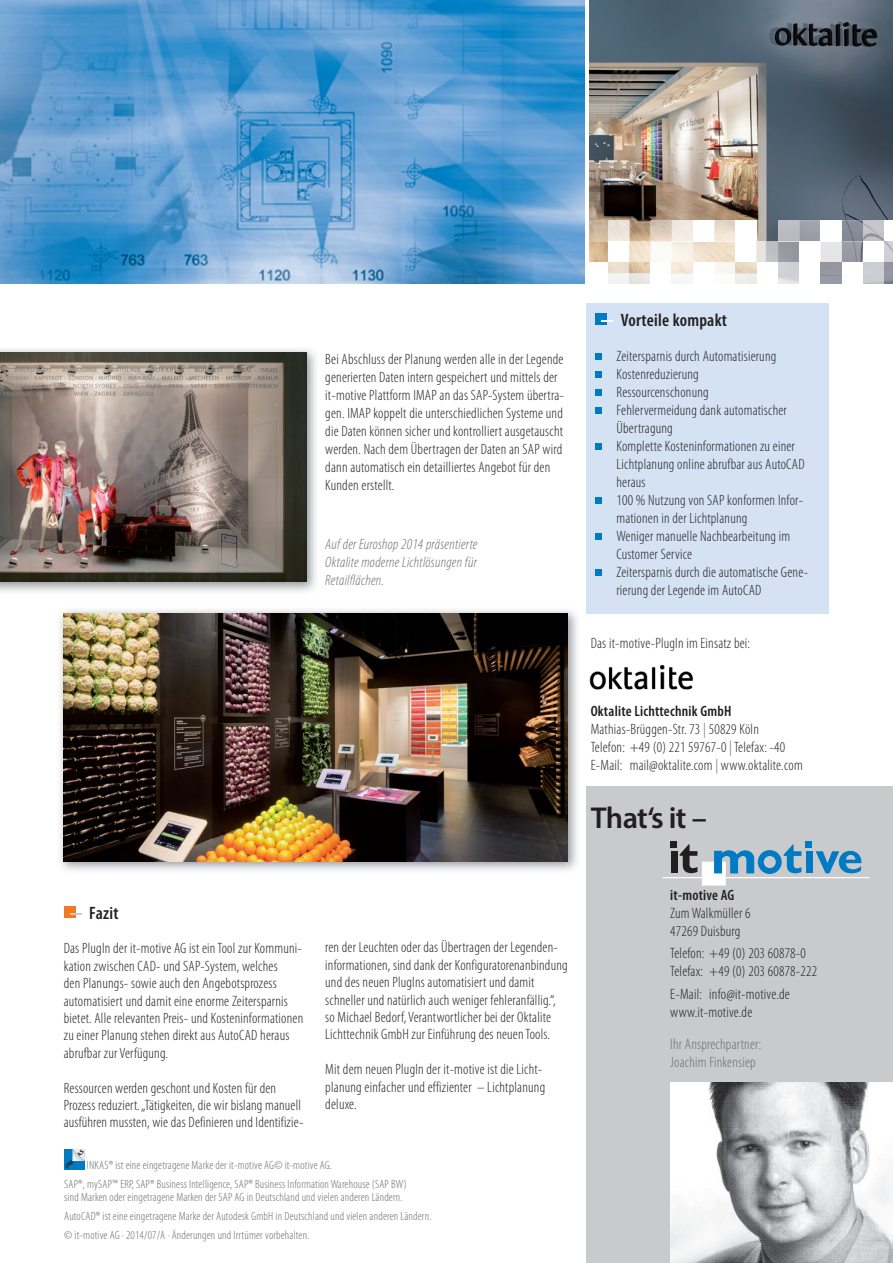
<style>
.page{position:relative;width:893px;height:1263px;background:#fff}
.page>*{position:absolute;margin:0;border:0;box-sizing:border-box;transform-origin:0 0}
.t1{font:600 30.3px "Myriad Pro";letter-spacing:-.025em;color:#231f20}
.t2{font:600 condensed 18px "Myriad Pro";letter-spacing:.015em;color:#231f20}
.t3{font:300 condensed 15px/18px "Myriad Pro";letter-spacing:.015em;color:#231f20}
.t4{font:italic 300 condensed 15px/18px "Myriad Pro";letter-spacing:.015em;color:#6c6d70;text-align:justify}
.t5{font:300 condensed 15px/18px "Myriad Pro";letter-spacing:.015em;color:#6c6d70}
.t6{font:600 condensed 15px "Myriad Pro";letter-spacing:.015em;color:#231f20}
.t7{font:300 condensed 12px/18.6px "Myriad Pro";letter-spacing:.015em;color:#6c6d70}
.s1{font-weight:600}
.s2{color:#6c6d70}
</style>
<div class="page">
<img style="left:589px;top:0;width:304px;height:262px">
<img style="left:0;top:0;width:585px;height:284px">
<img style="left:589px;top:220px;width:40px;height:22px">
<div style="left:608px;top:242px;width:21px;height:21px;background:#fff"></div>
<img style="left:608px;top:263px;width:42px;height:21px">
<img style="left:651px;top:220px;width:42px;height:22px">
<div style="left:693px;top:220px;width:21px;height:22px;background:#fff"></div>
<img style="left:714px;top:220px;width:22px;height:22px">
<div style="left:736px;top:220px;width:21px;height:22px;background:#fff"></div>
<img style="left:629px;top:242px;width:107px;height:21px">
<svg style="left:651px;top:242px;width:42px;height:1px"></svg>
<svg style="left:714px;top:242px;width:22px;height:1px"></svg>
<div style="left:736px;top:242px;width:21px;height:21px;background:#fff"></div>
<img style="left:757px;top:242px;width:42px;height:21px">
<img style="left:714px;top:263px;width:43px;height:21px">
<img style="left:778px;top:220px;width:43px;height:22px">
<div style="left:821px;top:220px;width:21px;height:22px;background:#fff"></div>
<img style="left:842px;top:220px;width:42px;height:22px">
<div style="left:884px;top:220px;width:9px;height:22px;background:#fff"></div>
<svg style="left:778px;top:242px;width:21px;height:1px"></svg>
<div style="left:799px;top:242px;width:22px;height:21px;background:#fff"></div>
<img style="left:821px;top:242px;width:42px;height:21px">
<svg style="left:842px;top:242px;width:21px;height:1px"></svg>
<div style="left:863px;top:242px;width:21px;height:21px;background:#fff"></div>
<img style="left:884px;top:242px;width:9px;height:42px">
<div style="left:64px;top:1149px;width:21px;height:20px;background:#007ac2"></div>
<div style="left:64px;top:906px;width:12px;height:12px;background:#f47921"></div>
<svg style="left:70px;top:913px;width:11px;height:2px"></svg>
<div style="left:587px;top:303px;width:242px;height:310px;background:#d4e2f3"></div>
<div style="left:595px;top:313px;width:12px;height:12px;background:#007ac2"></div>
<svg style="left:601px;top:321px;width:12px;height:1px"></svg>
<div style="left:595px;top:353px;width:7px;height:7px;background:#007ac2"></div>
<div style="left:595px;top:371px;width:7px;height:7px;background:#007ac2"></div>
<div style="left:595px;top:389px;width:7px;height:7px;background:#007ac2"></div>
<div style="left:595px;top:407px;width:7px;height:7px;background:#007ac2"></div>
<div style="left:595px;top:443px;width:7px;height:7px;background:#007ac2"></div>
<div style="left:595px;top:497px;width:7px;height:7px;background:#007ac2"></div>
<div style="left:595px;top:533px;width:7px;height:7px;background:#007ac2"></div>
<div style="left:595px;top:569px;width:7px;height:7px;background:#007ac2"></div>
<div style="left:587px;top:787px;width:306px;height:476px;background:#c9cacc"></div>
<div style="left:702px;top:862px;width:24px;height:23px;background:#fff"></div>
<hr style="left:662px;top:877px;width:208px;height:1px;background:#fff">
<svg style="left:671px;top:841px;width:26px;height:32px"></svg>
<svg style="left:714px;top:841px;width:148px;height:33px"></svg>
<img style="left:670px;top:1083px;width:223px;height:180px">
<img style="left:60px;top:610px;width:517px;height:261px">
<img style="left:63px;top:613px;width:505px;height:248px">
<img style="left:0;top:349px;width:316px;height:243px">
<img style="left:0;top:353px;width:306px;height:229px">
<img style="left:589px;top:665px;width:105px;height:25px">
<svg style="left:72px;top:1149px;width:13px;height:12px"></svg>
<p class="t3" style="left:325px;top:350px;width:240px">Bei Abschluss der Planung werden alle in der Legende generierten Daten intern gespeichert und mittels der it-motive Plattform IMAP an das SAP-System übertra&shy;gen. IMAP koppelt die unterschiedlichen Systeme und die Daten können sicher und kontrolliert ausgetauscht werden. Nach dem Übertragen der Daten an SAP wird dann automatisch ein detailliertes Angebot für den Kunden erstellt.</p>
<p class="t4" style="left:325px;top:535px;width:154px">Auf der Euroshop 2014 präsentierte Oktalite moderne Lichtlösungen für Retailflächen.</p>
<p class="t2" style="left:621px;top:309px;width:108px">Vorteile kompakt</p>
<p class="t3" style="left:616px;top:346px;width:193px">Zeitersparnis durch Automatisierung<br>Kostenreduzierung<br>Ressourcenschonung<br>Fehlervermeidung dank automatischer<br>Übertragung<br>Komplette Kosteninformationen zu einer<br>Lichtplanung online abrufbar aus AutoCAD heraus<br>100 % Nutzung von SAP konformen Infor&shy;mationen in der Lichtplanung<br>Weniger manuelle Nachbearbeitung im<br>Customer Service<br>Zeitersparnis durch die automatische Gene&shy;rierung der Legende im AutoCAD</p>
<p class="t3" style="left:591px;top:634px;width:161px">Das it-motive-PlugIn im Einsatz bei:</p>
<p class="t3" style="left:591px;top:702px;width:214px"><span class="s1">Oktalite Lichttechnik GmbH </span>Mathias-Brüggen-Str. 73 <span class="s2">|</span> 50829 Köln<br>Telefon: +49 (0) 221 59767-0 <span class="s2">|</span> Telefax: -40<br>E-Mail: mail@oktalite.com <span class="s2">|</span> www.oktalite.com</p>
<h1 class="t1" style="left:591px;top:799px;width:117px">That‘s it –</h1>
<p class="t2" style="left:89px;top:901px;width:31px">Fazit</p>
<p class="t3" style="left:64px;top:939px;width:241px;line-height:17.4px">Das PlugIn der it-motive AG ist ein Tool zur Kommuni&shy;kation zwischen CAD- und SAP-System, welches<br>den Planungs- sowie auch den Angebotsprozess automatisiert und damit eine enorme Zeitersparnis bietet. Alle relevanten Preis- und Kosteninformationen zu einer Planung stehen direkt aus AutoCAD heraus abrufbar zur Verfügung.</p>
<p class="t3" style="left:64px;top:1079px;width:241px;line-height:17.4px">Ressourcen werden geschont und Kosten für den<br>Prozess reduziert. „Tätigkeiten, die wir bislang manuell ausführen mussten, wie das Definieren und Identifizie-</p>
<p class="t3" style="left:325px;top:939px;width:244px;line-height:17.4px">ren der Leuchten oder das Übertragen der Legenden&shy;informationen, sind dank der Konfiguratorenanbindung und des neuen PlugIns automatisiert und damit schneller und natürlich auch weniger fehleranfällig.“, so Michael Bedorf, Verantwortlicher bei der Oktalite Lichttechnik GmbH zur Einführung des neuen Tools.</p>
<p class="t3" style="left:325px;top:1060px;width:221px;line-height:17.4px">Mit dem neuen PlugIn der it-motive ist die Licht&shy;planung einfacher und effizienter – Lichtplanung deluxe.</p>
<p class="t7" style="left:64px;top:1156px;width:344px;text-indent:23px">INKAS® ist eine eingetragene Marke der it-motive AG© it-motive AG.<br>SAP®, mySAP™ ERP, SAP® Business Intelligence, SAP® Business Information Warehouse (SAP BW)</p>
<p class="t7" style="left:64px;top:1188px;width:369px">sind Marken oder eingetragene Marken der SAP AG in Deutschland und vielen anderen Ländern.<br>AutoCAD® ist eine eingetragene Marke der Autodesk GmbH in Deutschland und vielen anderen Ländern. © it-motive AG · 2014/07/A · Änderungen und Irrtümer vorbehalten.</p>
<p class="t6" style="left:670px;top:886px;width:66px">it-motive AG</p>
<p class="t3" style="left:670px;top:904px;width:82px">Zum Walkmüller 6<br>47269 Duisburg</p>
<p class="t3" style="left:670px;top:944px;width:148px">Telefon: +49 (0) 203 60878-0<br>Telefax: +49 (0) 203 60878-222</p>
<p class="t3" style="left:670px;top:984px;width:121px">E-Mail: info@it-motive.de www.it-motive.de</p>
<p class="t5" style="left:670px;top:1035px;width:92px">Ihr Ansprechpartner:<br>Joachim Finkensiep</p>
</div>
